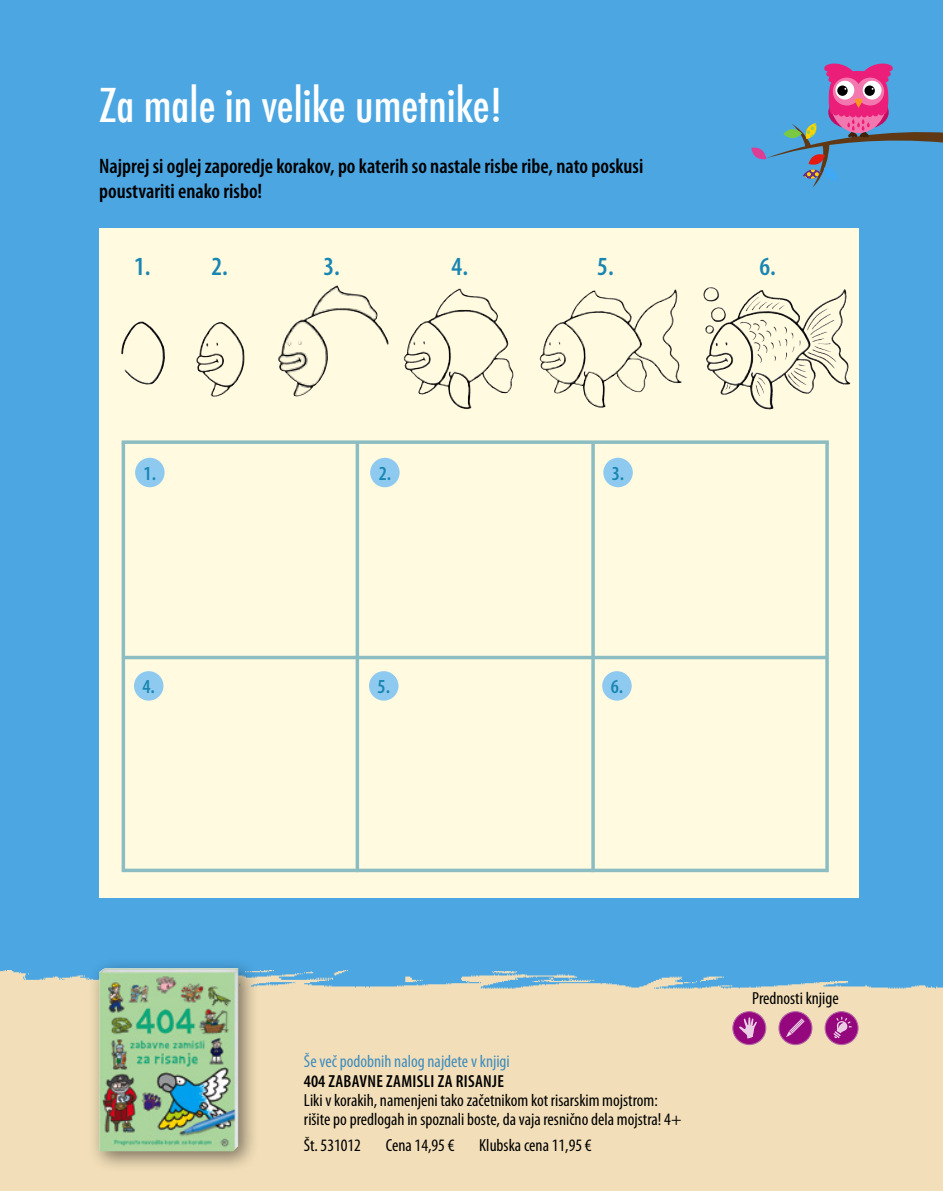
<style>
.page{position:relative;width:943px;height:1191px;background:#4ba6e2}
.page>*{position:absolute;margin:0;border:0;box-sizing:border-box;transform-origin:0 0}
.t1{font:500 condensed 45.5px "Futura";color:#fff}
.t2{font:600 condensed 26.25px "Myriad Pro";color:#1986b2}
.t3{font:600 condensed 21px/25.2px "Myriad Pro";color:#000}
.t4{font:600 condensed 19.95px "Myriad Pro";color:#1986b2}
.t5{font:condensed 17.5px/19.2px "Myriad Pro";color:#000}
.t6{font:condensed 17.5px "Myriad Pro";color:#408cbd}
.t7{font:600 condensed 17.5px "Myriad Pro";letter-spacing:.02em;color:#000}
</style>
<div class="page">
<div style="left:99px;top:228px;width:759px;height:670px;background:#fffae0"></div>
<div style="left:0;top:970px;width:943px;height:221px;background:#f2dfb9"></div>
<div style="left:88px;top:956px;width:171px;height:216px;background:#000;opacity:.5"></div>
<img style="left:99px;top:968px;width:139px;height:183px">
<img style="left:121px;top:321px;width:36px;height:33px">
<img style="left:196px;top:322px;width:33px;height:75px">
<img style="left:278px;top:286px;width:57px;height:86px">
<img style="left:404px;top:289px;width:53px;height:87px">
<img style="left:599px;top:292px;width:75px;height:36px">
<img style="left:703px;top:287px;width:139px;height:22px">
<hr style="left:123px;top:656px;width:703px;height:3px;background:#8cbdc2">
<svg style="left:125px;top:868px;width:700px;height:4px;background:#9ec6c6"></svg>
<svg style="left:355px;top:444px;width:4px;height:428px;background:#9cc5c6"></svg>
<hr style="left:122px;top:443px;width:3px;height:429px;background:#8cbdc2">
<hr style="left:825px;top:443px;width:3px;height:429px;background:#8cbdc2">
<svg style="left:591px;top:444px;width:4px;height:428px;background:#99c4c5"></svg>
<div style="left:135px;top:458px;width:30px;height:29px;background:#8ec9f0;border-radius:50%"></div>
<div style="left:134px;top:671px;width:29px;height:29px;background:#8ec9f0;border-radius:50%"></div>
<div style="left:370px;top:458px;width:29px;height:29px;background:#8ec9f0;border-radius:50%"></div>
<div style="left:369px;top:671px;width:29px;height:29px;background:#8ec9f0;border-radius:50%"></div>
<div style="left:603px;top:458px;width:29px;height:29px;background:#8ec9f0;border-radius:50%"></div>
<div style="left:602px;top:671px;width:29px;height:29px;background:#8ec9f0;border-radius:50%"></div>
<svg style="left:122px;top:440px;width:706px;height:4px;background:#99c4c5"></svg>
<div style="left:779px;top:1011px;width:33px;height:33px;background:#95077d;border-radius:50%"></div>
<div style="left:778px;top:1011px;width:34px;height:34px;border:1px solid #b466a8;border-radius:50%"></div>
<svg style="left:786px;top:1018px;width:18px;height:19px"></svg>
<div style="left:825px;top:1011px;width:33px;height:33px;background:#95077d;border-radius:50%"></div>
<div style="left:824px;top:1011px;width:34px;height:34px;border:1px solid #b466a8;border-radius:50%"></div>
<svg style="left:833px;top:1016px;width:18px;height:22px"></svg>
<div style="left:732px;top:1011px;width:33px;height:33px;background:#95077d;border-radius:50%"></div>
<div style="left:732px;top:1011px;width:34px;height:34px;border:1px solid #b466a8;border-radius:50%"></div>
<svg style="left:739px;top:1017px;width:18px;height:21px"></svg>
<svg style="left:751px;top:63px;width:192px;height:125px"></svg>
<h1 class="t1" style="left:99px;top:76px;width:404px">Za male in velike umetnike!</h1>
<p class="t3" style="left:99px;top:153px;width:545px">Najprej si oglej zaporedje korakov, po katerih so nastale risbe ribe, nato poskusi poustvariti enako risbo!</p>
<h2 class="t2" style="left:134px;top:252px;width:95px">1. 2.</h2>
<h2 class="t2" style="left:323px;top:252px;width:18px">3.</h2>
<h2 class="t2" style="left:451px;top:252px;width:18px">4.</h2>
<h2 class="t2" style="left:597px;top:252px;width:18px">5.</h2>
<h2 class="t2" style="left:759px;top:252px;width:18px">6.</h2>
<p class="t4" style="left:144px;top:462px;width:14px">1.</p>
<p class="t4" style="left:142px;top:676px;width:14px">4.</p>
<p class="t4" style="left:378px;top:462px;width:14px">2.</p>
<p class="t4" style="left:377px;top:676px;width:14px">5.</p>
<p class="t4" style="left:612px;top:462px;width:14px">3.</p>
<p class="t4" style="left:610px;top:676px;width:14px">6.</p>
<p class="t6" style="left:304px;top:1052px;width:207px">Še več podobnih nalog najdete v knjigi</p>
<p class="t7" style="left:304px;top:1071px;width:202px">404 zabavne zamisli za risanje</p>
<p class="t5" style="left:304px;top:1090px;width:379px">Liki v korakih, namenjeni tako začetnikom kot risarskim mojstrom: rišite po predlogah in spoznali boste, da vaja resnično dela mojstra! 4+</p>
<p class="t5" style="left:304px;top:1136px;width:59px">Št. 531012</p>
<p class="t5" style="left:386px;top:1136px;width:70px">Cena 14,95 €</p>
<p class="t5" style="left:479px;top:1136px;width:114px">Klubska cena 11,95 €</p>
<p class="t5" style="left:752px;top:989px;width:88px">Prednosti knjige</p>
</div>
